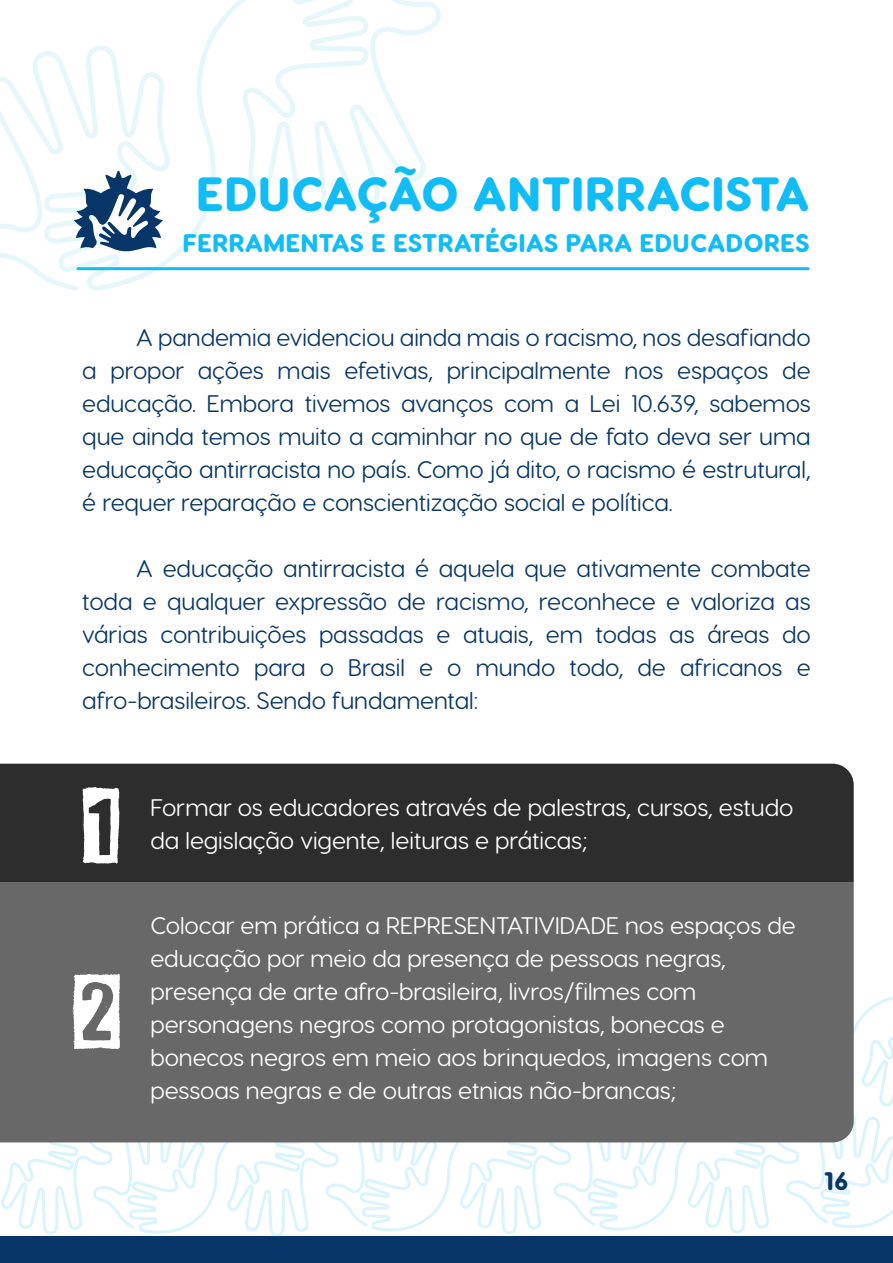
<style>
.page{position:relative;width:893px;height:1263px;background:#fff}
.page>*{position:absolute;margin:0;border:0;box-sizing:border-box;transform-origin:0 0}
.t1{font:900 72.9px "White On";color:#fff}
.t2{font:800 48px "Visby Round CF";color:#11bcf7}
.t3{font:800 25.5px "Visby Round CF";color:#11bcf7}
.t4{font:800 25.5px "Visby Round CF";color:#093668}
.t5{font:24px/33px "Visby Round CF";color:#093668;text-align:justify}
.t6{font:24px/33px "Visby Round CF";color:#fff}
</style>
<div class="page">
<div style="left:0;top:1236px;width:893px;height:27px;background:#093668"></div>
<svg style="left:0;top:996px;width:893px;height:241px"></svg>
<svg style="left:0;top:0;width:444px;height:291px"></svg>
<hr style="left:78px;top:267px;width:730px;height:3px;background:#11bcf7">
<svg style="left:74px;top:170px;width:89px;height:85px"></svg>
<div style="left:0;top:764px;width:854px;height:118px;background:#2d2d2d"></div>
<div style="left:0;top:882px;width:854px;height:260px;background:#686868"></div>
<h2 class="t2" style="left:196px;top:163px;width:615px">EDUCAÇÃO ANTIRRACISTA</h2>
<p class="t3" style="left:182px;top:226px;width:629px">FERRAMENTAS E ESTRATÉGIAS PARA EDUCADORES</p>
<p class="t5" style="left:82px;top:320px;width:730px;text-indent:54px">A pandemia evidenciou ainda mais o racismo, nos desafiando a propor ações mais efetivas, principalmente nos espaços de educação. Embora tivemos avanços com a Lei 10.639, sabemos que ainda temos muito a caminhar no que de fato deva ser uma educação antirracista no país. Como já dito, o racismo é estrutural, é requer reparação e conscientização social e política.</p>
<p class="t5" style="left:82px;top:551px;width:730px;text-indent:54px">A educação antirracista é aquela que ativamente combate toda e qualquer expressão de racismo, reconhece e valoriza as várias contribuições passadas e atuais, em todas as áreas do conhecimento para o Brasil e o mundo todo, de africanos e afro-brasileiros. Sendo fundamental:</p>
<h1 class="t1" style="left:84px;top:783px;width:35px">1</h1>
<h1 class="t1" style="left:74px;top:969px;width:45px">2</h1>
<p class="t6" style="left:151px;top:791px;width:644px">Formar os educadores através de palestras, cursos, estudo da legislação vigente, leituras e práticas;</p>
<p class="t6" style="left:151px;top:909px;width:647px">Colocar em prática a REPRESENTATIVIDADE nos espaços de educação por meio da presença de pessoas negras, presença de arte afro-brasileira, livros/filmes com personagens negros como protagonistas, bonecas e bonecos negros em meio aos brinquedos, imagens com pessoas negras e de outras etnias não-brancas;</p>
<p class="t4" style="left:824px;top:1164px;width:26px">16</p>
</div>
